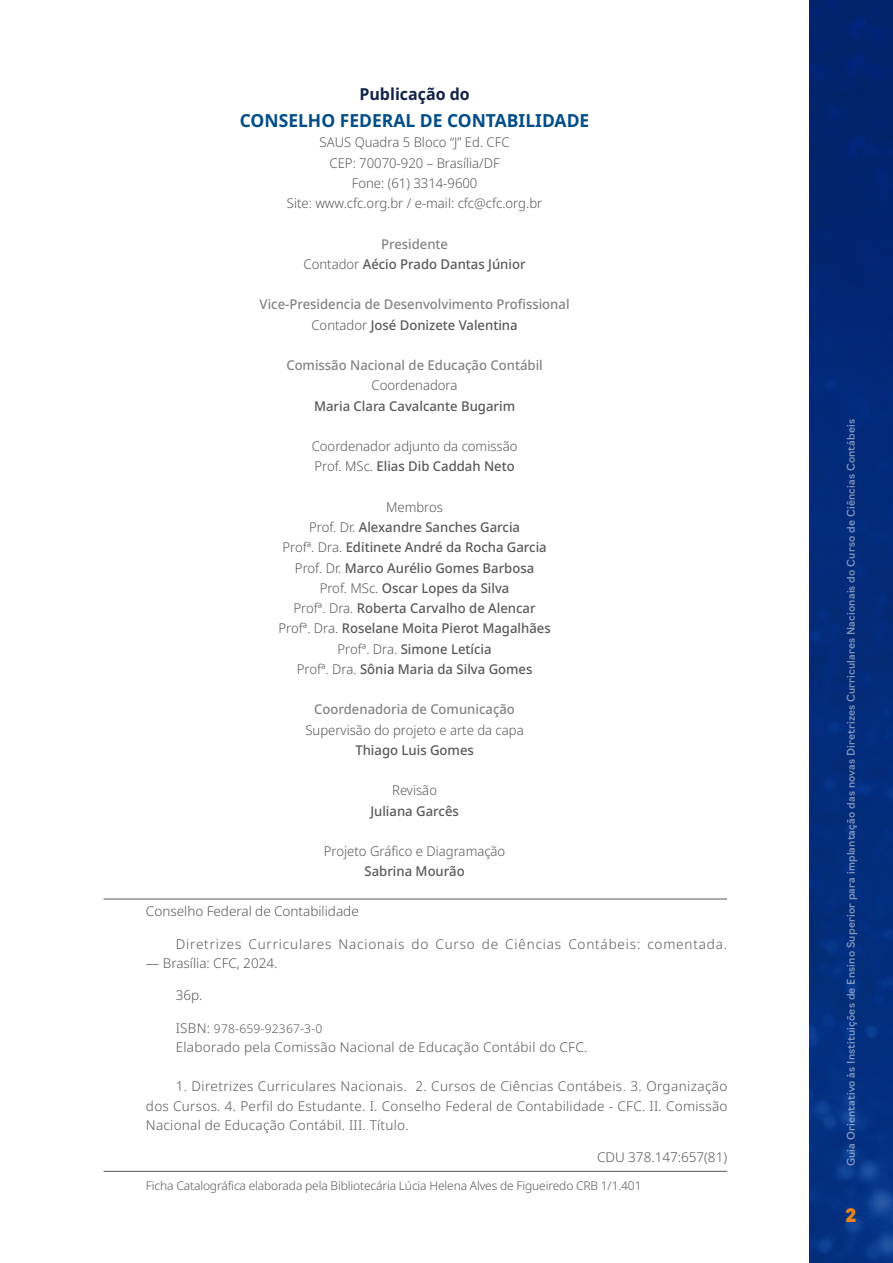
<style>
.page{position:relative;width:893px;height:1263px;background:#fff}
.page>*{position:absolute;margin:0;border:0;box-sizing:border-box;transform-origin:0 0}
.t1{font:700 18px "Noto Sans";color:#004d87}
.t2{font:900 18px "Navigo";color:#f0821a}
.t3{font:700 16.5px "Noto Sans";color:#122148}
.t4{font:300 13.5px/19.5px "Noto Sans";color:#57585a;text-align:justify}
.t5{font:500 13.5px/20.2px "Noto Sans";color:#57585a;text-align:center}
.t6{font:500 13.5px "Noto Sans";color:#808285}
.t7{font:300 13.5px "Noto Sans";letter-spacing:.06em;color:#57585a}
.t8{font:300 13.5px "Noto Sans";letter-spacing:.02em;color:#57585a}
.t9{font:300 12px "Noto Sans";letter-spacing:-.01em;color:#57585a}
.t10{font:300 12px "Noto Sans";letter-spacing:.02em;color:#57585a}
.t11{font:500 10.5px "Navigo";letter-spacing:.015em;color:#fff}
.s1{font-weight:300}
.s2{font-size:13.5px}
</style>
<div class="page">
<img style="left:809px;top:0;width:84px;height:1263px">
<hr style="left:103px;top:899px;width:624px;height:1px;background:#57585a">
<hr style="left:103px;top:1171px;width:624px;height:1px;background:#57585a">
<p class="t3" style="left:359px;top:82px;width:112px">Publicação do</p>
<p class="t1" style="left:240px;top:108px;width:351px">CONSELHO FEDERAL DE CONTABILIDADE</p>
<p class="t4" style="left:320px;top:133px;width:191px">SAUS Quadra 5 Bloco “J” Ed. CFC</p>
<p class="t4" style="left:330px;top:153px;width:172px">CEP: 70070-920 – Brasília/DF</p>
<p class="t4" style="left:352px;top:174px;width:127px">Fone: (61) 3314-9600</p>
<p class="t4" style="left:287px;top:194px;width:257px">Site: www.cfc.org.br / e-mail: cfc@cfc.org.br</p>
<p class="t6" style="left:381px;top:234px;width:69px">Presidente</p>
<p class="t5" style="left:304px;top:254px;width:224px"><span class="s1">Contador</span> Aécio Prado Dantas Júnior</p>
<p class="t6" style="left:260px;top:295px;width:311px">Vice-Presidencia de Desenvolvimento Profissional</p>
<p class="t5" style="left:311px;top:315px;width:208px"><span class="s1">Contador</span> José Donizete Valentina</p>
<p class="t6" style="left:286px;top:356px;width:258px">Comissão Nacional de Educação Contábil</p>
<p class="t4" style="left:372px;top:376px;width:87px">Coordenadora</p>
<p class="t5" style="left:314px;top:396px;width:203px">Maria Clara Cavalcante Bugarim</p>
<p class="t4" style="left:312px;top:437px;width:207px">Coordenador adjunto da comissão</p>
<p class="t5" style="left:314px;top:457px;width:202px"><span class="s1">Prof. MSc.</span> Elias Dib Caddah Neto</p>
<p class="t5" style="left:278px;top:497px;width:274px"><span class="s1">Membros<br>Prof. Dr.</span> Alexandre Sanches Garcia<br><span class="s1">Profª. Dra.</span> Editinete André da Rocha Garcia <span class="s1">Prof. Dr.</span> Marco Aurélio Gomes Barbosa<br><span class="s1">Prof. MSc.</span> Oscar Lopes da Silva<br><span class="s1">Profª. Dra.</span> Roberta Carvalho de Alencar <span class="s1">Profª. Dra.</span> Roselane Moita Pierot Magalhães <span class="s1">Profª. Dra.</span> Simone Letícia<br><span class="s1">Profª. Dra.</span> Sônia Maria da Silva Gomes</p>
<p class="t6" style="left:314px;top:700px;width:202px">Coordenadoria de Comunicação</p>
<p class="t4" style="left:305px;top:720px;width:220px">Supervisão do projeto e arte da capa</p>
<p class="t5" style="left:355px;top:740px;width:120px">Thiago Luis Gomes</p>
<p class="t5" style="left:370px;top:781px;width:90px"><span class="s1">Revisão<br></span>Juliana Garcês</p>
<p class="t4" style="left:324px;top:842px;width:183px">Projeto Gráfico e Diagramação</p>
<p class="t5" style="left:364px;top:862px;width:102px">Sabrina Mourão</p>
<p class="t4" style="left:146px;top:902px;width:214px">Conselho Federal de Contabilidade</p>
<p class="t7" style="left:176px;top:934px;width:553px">Diretrizes Curriculares Nacionais do Curso de Ciências Contábeis: comentada.</p>
<p class="t4" style="left:146px;top:954px;width:133px">— Brasília: CFC, 2024.</p>
<p class="t4" style="left:176px;top:986px;width:28px">36p.</p>
<p class="t10" style="left:176px;top:1020px;width:148px"><span class="s2">ISBN:</span> 978-659-92367-3-0</p>
<p class="t8" style="left:176px;top:1038px;width:413px">Elaborado pela Comissão Nacional de Educação Contábil do CFC.</p>
<p class="t4" style="left:146px;top:1077px;width:583px;text-indent:30px">1. Diretrizes Curriculares Nacionais. 2. Cursos de Ciências Contábeis. 3. Organização dos Cursos. 4. Perfil do Estudante. I. Conselho Federal de Contabilidade - CFC. II. Comissão Nacional de Educação Contábil. III. Título.</p>
<p class="t4" style="left:597px;top:1148px;width:131px">CDU 378.147:657(81)</p>
<p class="t9" style="left:146px;top:1178px;width:497px">Ficha Catalográfica elaborada pela Bibliotecária Lúcia Helena Alves de Figueiredo CRB 1/1.401</p>
<p class="t11" style="left:843px;top:1166px;width:749px;rotate:-90deg">Guia Orientativo às Instituições de Ensino Superior para implantação das novas Diretrizes Curriculares Nacionais do Curso de Ciências Contábeis</p>
<h1 class="t2" style="left:845px;top:1201px;width:12px">2</h1>
</div>
